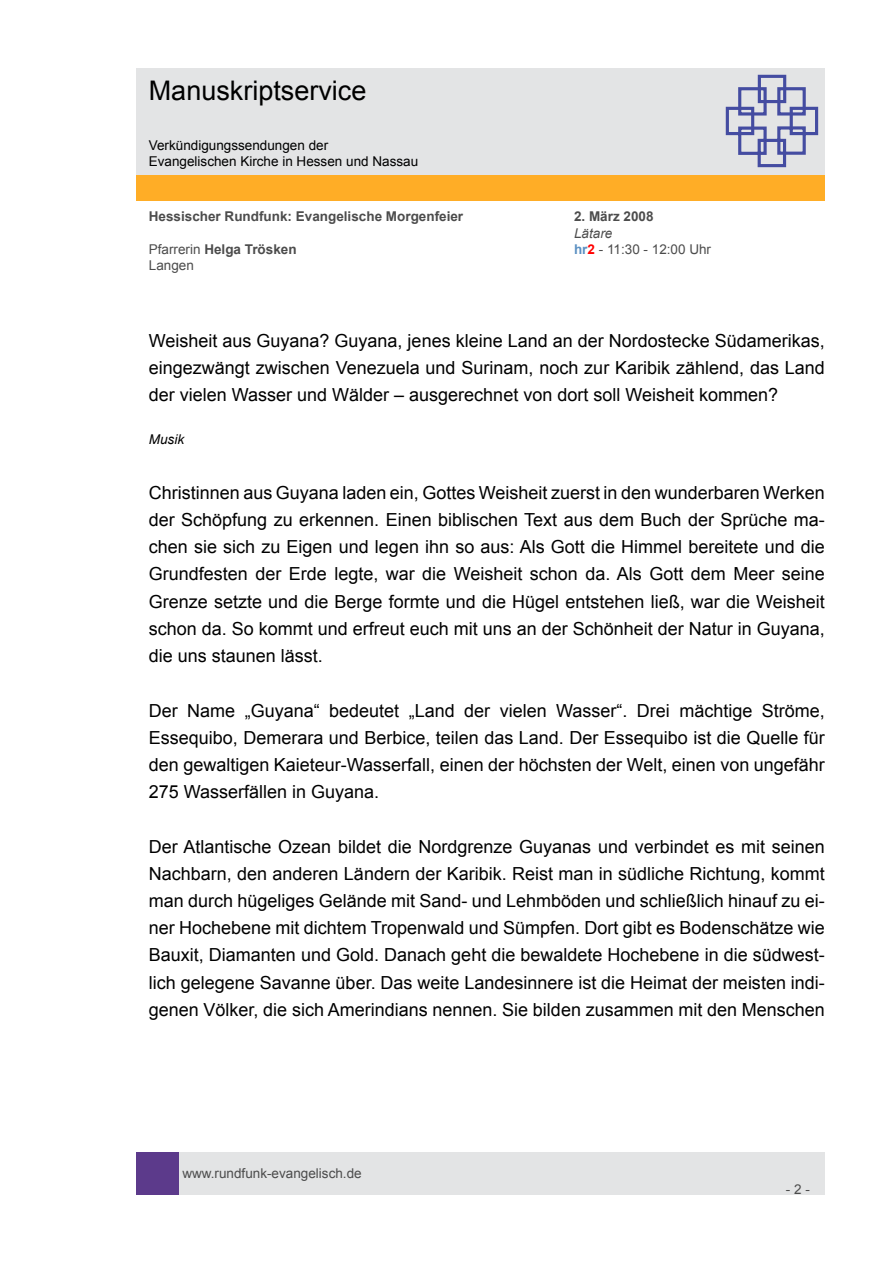
<style>
.page{position:relative;width:893px;height:1263px;background:#fff}
.page>*{position:absolute;margin:0;border:0;box-sizing:border-box;transform-origin:0 0}
.t1{font:27px "Arial";color:#000}
.t2{font:18px/27.2px "Arial";color:#000;text-align:justify}
.t3{font:700 13.5px "Arial";color:#4c4c4c}
.t4{font:13.5px/16.2px "Arial";color:#000}
.t5{font:13.5px "Arial";color:#4c4c4c}
.t6{font:italic 13.5px "Arial";color:#4c4c4c}
.t7{font:italic 13.5px "Arial";color:#000}
.s1{font-weight:400}
.s2{font-weight:700;color:#5b90c2}
.s3{font-weight:700;color:#f00}
</style>
<div class="page">
<div style="left:179px;top:1152px;width:646px;height:43px;background:#e3e4e5"></div>
<div style="left:136px;top:1152px;width:43px;height:43px;background:#5c3a8b"></div>
<div style="left:136px;top:175px;width:689px;height:26px;background:#ffad26"></div>
<div style="left:136px;top:68px;width:689px;height:106px;background:#e3e4e5"></div>
<svg style="left:725px;top:74px;width:94px;height:94px"></svg>
<h1 class="t1" style="left:149px;top:73px;width:219px">Manuskriptservice</h1>
<p class="t4" style="left:149px;top:137px;width:271px">Verkündigungssendungen der<br>Evangelischen Kirche in Hessen und Nassau</p>
<p class="t3" style="left:149px;top:208px;width:316px">Hessischer Rundfunk: Evangelische Morgenfeier</p>
<p class="t3" style="left:574px;top:208px;width:81px">2. März 2008</p>
<p class="t6" style="left:574px;top:224px;width:40px">Lätare</p>
<p class="t3" style="left:149px;top:240px;width:149px"><span class="s1">Pfarrerin</span> Helga Trösken</p>
<p class="t5" style="left:574px;top:240px;width:139px"><span class="s2">hr</span><span class="s3">2</span> - 11 :30 - 1 2:00 Uhr</p>
<p class="t5" style="left:149px;top:256px;width:47px">Langen</p>
<p class="t2" style="left:149px;top:327px;width:678px">Weisheit aus Guyana? Guyana, jenes kleine Land an der Nordostecke Südamerikas, eingezwängt zwischen Venezuela und Surinam, noch zur Karibik zählend, das Land der vielen Wasser und Wälder – ausgerechnet von dort soll Weisheit kommen?</p>
<p class="t7" style="left:149px;top:431px;width:37px">Musik</p>
<p class="t2" style="left:149px;top:479px;width:678px">Christinnen aus Guyana laden ein, Gottes Weisheit zuerst in den wunderbaren Werken der Schöpfung zu erkennen. Einen biblischen Text aus dem Buch der Sprüche ma&shy;chen sie sich zu Eigen und legen ihn so aus: Als Gott die Himmel bereitete und die Grundfesten der Erde legte, war die Weisheit schon da. Als Gott dem Meer seine Grenze setzte und die Berge formte und die Hügel entstehen ließ, war die Weisheit schon da. So kommt und erfreut euch mit uns an der Schönheit der Natur in Guyana, die uns staunen lässt.</p>
<p class="t2" style="left:149px;top:697px;width:678px">Der Name „Guyana“ bedeutet „Land der vielen Wasser“. Drei mächtige Ströme, Essequibo, Demerara und Berbice, teilen das Land. Der Essequibo ist die Quelle für den gewaltigen Kaieteur-Wasserfall, einen der höchsten der Welt, einen von ungefähr 275 Wasserfällen in Guyana.</p>
<p class="t2" style="left:149px;top:833px;width:678px">Der Atlantische Ozean bildet die Nordgrenze Guyanas und verbindet es mit seinen Nachbarn, den anderen Ländern der Karibik. Reist man in südliche Richtung, kommt man durch hügeliges Gelände mit Sand- und Lehmböden und schließlich hinauf zu ei&shy;ner Hochebene mit dichtem Tropenwald und Sümpfen. Dort gibt es Bodenschätze wie Bauxit, Diamanten und Gold. Danach geht die bewaldete Hochebene in die südwest&shy;lich gelegene Savanne über. Das weite Landesinnere ist die Heimat der meisten indi&shy;genen Völker, die sich Amerindians nennen. Sie bilden zusammen mit den Menschen</p>
<p class="t5" style="left:182px;top:1164px;width:181px">www.rundfunk-evangelisch.de</p>
<p class="t5" style="left:786px;top:1180px;width:26px">- -</p>
</div>
